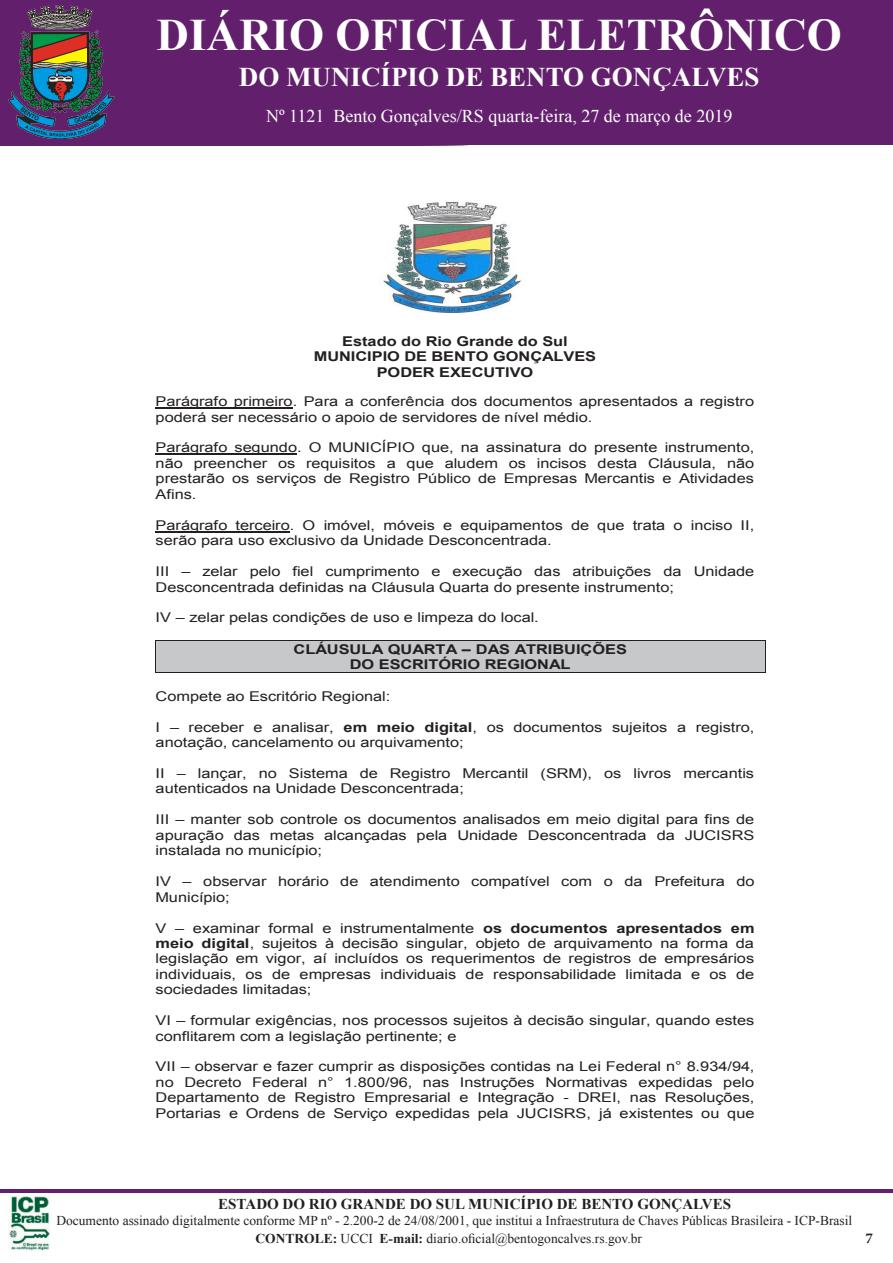
<style>
.page{position:relative;width:893px;height:1263px;background:#fff}
.page>*{position:absolute;margin:0;border:0;box-sizing:border-box;transform-origin:0 0}
.t1{font:700 45px "Times New Roman";color:#fff}
.t2{font:700 27px "Times New Roman";color:#fff}
.t3{font:18px "Times New Roman";color:#fff}
.t4{font:700 15px "Times New Roman";color:#231f20}
.t5{font:700 15px "Minion Pro";color:#231f20}
.t6{font:13.5px/15.5px "Arial";color:#231f20;scale:1.21 1}
.t7{font:13.5px "Times New Roman";color:#231f20}
.t8{font:700 13.5px/15.5px "Arial";letter-spacing:-.005em;color:#231f20;text-align:center;scale:1.21 1}
.s1{font-weight:700}
</style>
<div class="page">
<img style="left:383px;top:201px;width:138px;height:112px">
<hr style="left:156px;top:408px;width:137px;height:1px;background:#231f20">
<hr style="left:156px;top:454px;width:141px;height:1px;background:#231f20">
<hr style="left:156px;top:531px;width:134px;height:1px;background:#231f20">
<div style="left:161px;top:641px;width:599px;height:16px;background:#c7c8ca"></div>
<div style="left:161px;top:657px;width:599px;height:15px;background:#c7c8ca"></div>
<hr style="left:156px;top:641px;width:609px;height:1px;background:#231f20">
<hr style="left:155px;top:641px;width:1px;height:31px;background:#231f20">
<hr style="left:156px;top:672px;width:609px;height:1px;background:#231f20">
<hr style="left:765px;top:641px;width:1px;height:31px;background:#231f20">
<img style="left:9px;top:1195px;width:41px;height:56px">
<svg style="left:0;top:0;width:893px;height:146px;background:#60256c"></svg>
<hr style="left:0;top:1189px;width:893px;height:3px;background:#62206c">
<p class="t1" style="left:157px;top:4px;width:687px">DIÁRIO OFICIAL ELETRÔNICO</p>
<p class="t2" style="left:239px;top:58px;width:522px">DO MUNICÍPIO DE BENTO GONÇALVES</p>
<p class="t3" style="left:306px;top:104px;width:10px">3</p>
<p class="t3" style="left:501px;top:104px;width:16px">in</p>
<p class="t3" style="left:266px;top:104px;width:468px">Nº 1121 Bento Gonçalves/RS quarta-feira, 27 de março de 2019</p>
<p class="t3" style="left:288px;top:104px;width:375px">47 Bento Gonçalves/RS Quarta-feira, 10 de Agost</p>
<p class="t3" style="left:724px;top:104px;width:10px">6</p>
<p class="t8" style="left:314px;top:334px;width:235px">Estado do Rio Grande do Sul<br>MUNICIPIO DE BENTO GONÇALVES<br>PODER EXECUTIVO</p>
<p class="t6" style="left:156px;top:394px;width:496px">Parágrafo primeiro. Para a conferência dos documentos apresentados a registro poderá ser necessário o apoio de servidores de nível médio.</p>
<p class="t6" style="left:156px;top:440px;width:496px;text-align:justify">Parágrafo segundo. O MUNICÍPIO que, na assinatura do presente instrumento, não preencher os requisitos a que aludem os incisos desta Cláusula, não prestarão os serviços de Registro Público de Empresas Mercantis e Atividades Afins.</p>
<p class="t6" style="left:156px;top:517px;width:496px">Parágrafo terceiro. O imóvel, móveis e equipamentos de que trata o inciso II, serão para uso exclusivo da Unidade Desconcentrada.</p>
<p class="t6" style="left:156px;top:564px;width:496px">III – zelar pelo fiel cumprimento e execução das atribuições da Unidade<br>Desconcentrada definidas na Cláusula Quarta do presente instrumento;</p>
<p class="t6" style="left:156px;top:610px;width:318px">IV – zelar pelas condições de uso e limpeza do local.</p>
<p class="t8" style="left:294px;top:642px;width:277px">CLÁUSULA QUARTA – DAS ATRIBUIÇÕES<br>DO ESCRITÓRIO REGIONAL</p>
<p class="t6" style="left:156px;top:688px;width:195px">Compete ao Escritório Regional:</p>
<p class="t6" style="left:156px;top:719px;width:496px">I – receber e analisar, <span class="s1">em meio digital</span>, os documentos sujeitos a registro, anotação, cancelamento ou arquivamento;</p>
<p class="t6" style="left:156px;top:766px;width:496px">II – lançar, no Sistema de Registro Mercantil (SRM), os livros mercantis autenticados na Unidade Desconcentrada;</p>
<p class="t6" style="left:156px;top:812px;width:496px;text-align:justify">III – manter sob controle os documentos analisados em meio digital para fins de apuração das metas alcançadas pela Unidade Desconcentrada da JUCISRS instalada no município;</p>
<p class="t6" style="left:156px;top:874px;width:497px">IV – observar horário de atendimento compatível com o da Prefeitura do<br>Município;</p>
<p class="t6" style="left:156px;top:920px;width:496px;text-align:justify">V – examinar formal e instrumentalmente <span class="s1">os documentos apresentados em meio digital</span>, sujeitos à decisão singular, objeto de arquivamento na forma da legislação em vigor, aí incluídos os requerimentos de registros de empresários individuais, os de empresas individuais de responsabilidade limitada e os de sociedades limitadas;</p>
<p class="t6" style="left:156px;top:1013px;width:496px">VI – formular exigências, nos processos sujeitos à decisão singular, quando estes conflitarem com a legislação pertinente; e</p>
<p class="t6" style="left:156px;top:1059px;width:497px;text-align:justify">VII – observar e fazer cumprir as disposições contidas na Lei Federal n° 8.934/94, no Decreto Federal n° 1.800/96, nas Instruções Normativas expedidas pelo Departamento de Registro Empresarial e Integração - DREI, nas Resoluções, Portarias e Ordens de Serviço expedidas pela JUCISRS, já existentes ou que</p>
<p class="t4" style="left:218px;top:1193px;width:514px">ESTADO DO RIO GRANDE DO SUL MUNICÍPIO DE BENTO GONÇALVES</p>
<p class="t7" style="left:56px;top:1211px;width:797px">Documento assinado digitalmente conforme MP nº - 2.200-2 de 24/08/2001, que institui a Infraestrutura de Chaves Públicas Brasileira - ICP-Brasil</p>
<p class="t7" style="left:255px;top:1229px;width:388px"><span class="s1">CONTROLE:</span> UCCI <span class="s1">E-mail:</span> diario.oficial@bentogoncalves.rs.gov.br</p>
<p class="t5" style="left:865px;top:1227px;width:9px">7</p>
</div>
